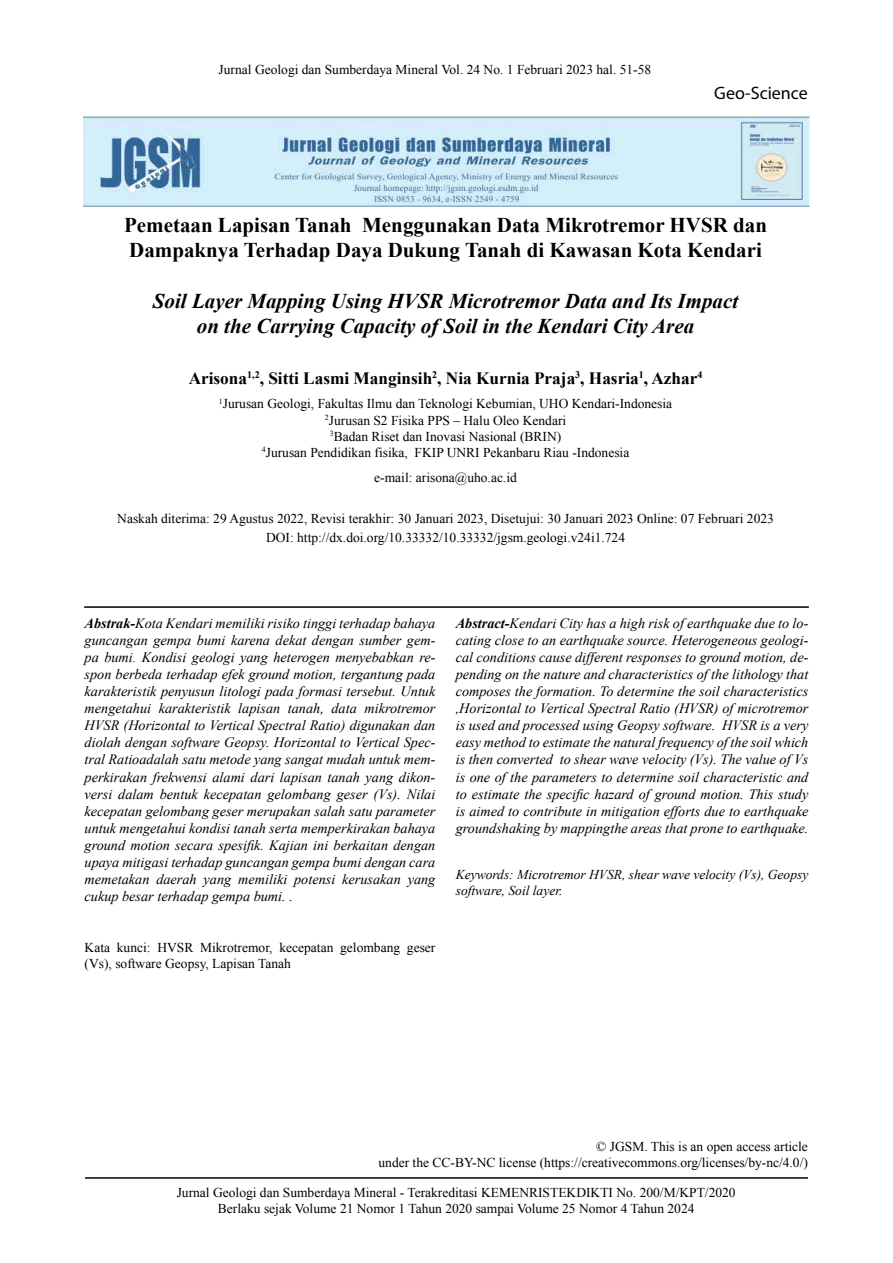
<style>
.page{position:relative;width:893px;height:1263px;background:#fff}
.page>*{position:absolute;margin:0;border:0;box-sizing:border-box;transform-origin:0 0}
.t1{font:700 21px/25.2px "Times New Roman";color:#000}
.t2{font:italic 700 21px/25.2px "Times New Roman";color:#000;text-align:center}
.t3{font:18px "Myriad Pro";color:#000}
.t4{font:700 17.25px "Times New Roman";color:#000}
.t5{font:italic 14.25px/17.1px "Times New Roman";color:#000;text-align:justify}
.t6{font:13.5px/16.2px "Times New Roman";color:#000;text-align:center}
.t7{font:italic 13.5px/16.2px "Times New Roman";color:#000}
.s1{font-weight:700}
.s2{color:#f00}
</style>
<div class="page">
<img style="left:83px;top:117px;width:727px;height:90px">
<hr style="left:84px;top:606px;width:725px;height:2px;background:#000">
<hr style="left:85px;top:1177px;width:723px;height:2px;background:#000">
<p class="t6" style="left:219px;top:61px;width:434px">Jurnal Geologi dan Sumberdaya Mineral Vol. 24 No. 1 Februari 2023 hal. 51-58</p>
<p class="t3" style="left:714px;top:81px;width:95px">Geo-Science</p>
<h1 class="t1" style="left:124px;top:212px;width:644px">Pemetaan Lapisan Tanah Menggunakan Data Mikrotremor HVSR dan<br>Dampaknya Terhadap Daya Dukung Tanah di Kawasan Kota Kendari</h1>
<h1 class="t2" style="left:153px;top:287px;width:587px">Soil Layer Mapping Using HVSR Microtremor Data and Its Impact on the Carrying Capacity of Soil in the Kendari City Area</h1>
<p class="t4" style="left:189px;top:366px;width:515px">Arisona<sup>1,2</sup>, Sitti Lasmi Manginsih<sup>2</sup>, Nia Kurnia Praja<sup>3</sup>, Hasria<sup>1</sup>, Azhar<sup>4</sup></p>
<p class="t6" style="left:219px;top:395px;width:455px"><sup>1</sup>Jurusan Geologi, Fakultas Ilmu dan Teknologi Kebumian, UHO Kendari-Indonesia <sup>2</sup>Jurusan S2 Fisika PPS – Halu Oleo Kendari<br><sup>3</sup>Badan Riset dan Inovasi Nasional (BRIN)<br><sup>4</sup>Jurusan Pendidikan fisika, FKIP UNRI Pekanbaru Riau -Indonesia</p>
<p class="t6" style="left:374px;top:469px;width:144px">e-mail: arisona@uho.ac.id</p>
<p class="t6" style="left:117px;top:508px;width:658px;line-height:19.8px">Naskah diterima: 29 Agustus 2022, Revisi terakhir: 30 Januari 2023, Disetujui: 30 Januari 2023 Online: 07 Februari 2023<br>DOI: http://dx.doi.org/10.33332/10.33332/jgsm.geologi.v24i1.724</p>
<p class="t5" style="left:85px;top:614px;width:352px"><span class="s1">Abstrak-</span>Kota Kendari memiliki risiko tinggi terhadap bahaya guncangan gempa bumi karena dekat dengan sumber gem&shy;pa bumi<span class="s2">.</span> Kondisi geologi yang heterogen menyebabkan re&shy;spon berbeda terhadap efek ground motion, tergantung pada karakteristik penyusun litologi pada formasi tersebut. Untuk mengetahui karakteristik lapisan tanah, data mikrotremor HVSR (Horizontal to Vertical Spectral Ratio) digunakan dan diolah dengan software Geopsy. Horizontal to Vertical Spec&shy;tral Ratioadalah satu metode yang sangat mudah untuk mem&shy;perkirakan frekwensi alami dari lapisan tanah yang dikon&shy;versi dalam bentuk kecepatan gelombang geser (Vs). Nilai kecepatan gelombang geser merupakan salah satu parameter untuk mengetahui kondisi tanah serta memperkirakan bahaya ground motion secara spesifik. Kajian ini berkaitan dengan upaya mitigasi terhadap guncangan gempa bumi dengan cara memetakan daerah yang memiliki potensi kerusakan yang cukup besar terhadap gempa bumi. .</p>
<p class="t6" style="left:85px;top:939px;width:352px;text-align:left">Kata kunci: HVSR Mikrotremor, kecepatan gelombang geser (Vs), software Geopsy, Lapisan Tanah</p>
<p class="t5" style="left:456px;top:614px;width:354px"><span class="s1">Abstract-</span>Kendari City has a high risk of earthquake due to lo&shy;cating close to an earthquake source. Heterogeneous geologi&shy;cal conditions cause different responses to ground motion, de&shy;pending on the nature and characteristics of the lithology that composes the formation. To determine the soil characteristics ,Horizontal to Vertical Spectral Ratio (HVSR) of microtremor is used and processed using Geopsy software. HVSR is a very easy method to estimate the natural frequency of the soil which is then converted to shear wave velocity (Vs). The value of Vs is one of the parameters to determine soil characteristic and to estimate the specific hazard of ground motion. This study is aimed to contribute in mitigation efforts due to earthquake groundshaking by mappingthe areas that prone to earthquake.</p>
<p class="t7" style="left:456px;top:866px;width:354px">Keywords: Microtremor HVSR, shear wave velocity (Vs), Geopsy software, Soil layer.</p>
<p class="t6" style="left:378px;top:1138px;width:431px;text-align:right">© JGSM. This is an open access article<br>under the CC-BY-NC license (https://creativecommons.org/licenses/by-nc/4.0/)</p>
<p class="t6" style="left:177px;top:1184px;width:560px">Jurnal Geologi dan Sumberdaya Mineral - Terakreditasi KEMENRISTEKDIKTI No. 200/M/KPT/2020<br>Berlaku sejak Volume 21 Nomor 1 Tahun 2020 sampai Volume 25 Nomor 4 Tahun 2024</p>
</div>
